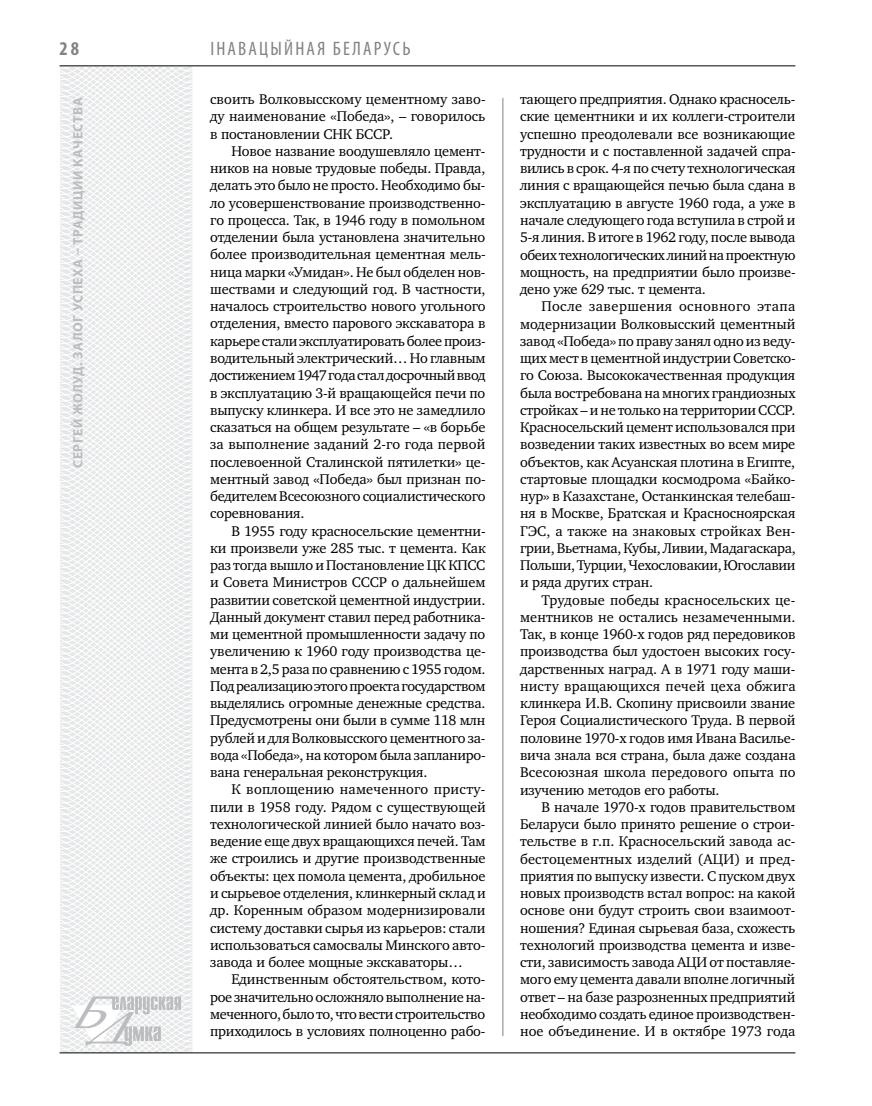
<style>
.page{position:relative;width:872px;height:1106px;background:#fff}
.page>*{position:absolute;margin:0;border:0;box-sizing:border-box;transform-origin:0 0}
.t1{font:condensed 19.5px "Myriad Pro";letter-spacing:.11em;color:#808285}
.t2{font:700 condensed 19.5px "Myriad Pro";color:#808285}
.t3{font:14.4px/17.2px "Charter C";letter-spacing:-.015em;color:#000;text-align:justify}
.t4{font:700 13.5px "Myriad Pro";letter-spacing:.04em;color:#bcbdc0}
</style>
<div class="page">
<svg style="left:59px;top:65px;width:192px;height:989px"></svg>
<hr style="left:502px;top:98px;width:1px;height:938px;background:#808285">
<hr style="left:60px;top:1052px;width:735px;height:1px;background:#000">
<svg style="left:71px;top:996px;width:110px;height:53px"></svg>
<hr style="left:60px;top:65px;width:735px;height:1px;background:#000">
<h1 class="t2" style="left:60px;top:37px;width:21px">28</h1>
<p class="t4" style="left:69px;top:468px;width:372px;rotate:-90deg">Сергей Жолуд. Залог успеха – традиции качества</p>
<h1 class="t1" style="left:210px;top:37px;width:202px">інавацыйная беларусь</h1>
<p class="t3" style="left:210px;top:91px;width:277px">своить Волковысскому цементному заво&shy;ду наименование «Победа», – говорилось в постановлении СНК БССР.</p>
<p class="t3" style="left:210px;top:142px;width:277px;text-indent:21px">Новое название воодушевляло цемент&shy;ников на новые трудовые победы. Правда, делать это было не просто. Необходимо бы&shy;ло усовершенствование производственно&shy;го процесса. Так, в 1946 году в помольном отделении была установлена значительно более производительная цементная мель&shy;ница марки «Умидан». Не был обделен нов&shy;шествами и следующий год. В частности, началось строительство нового угольного отделения, вместо парового экскаватора в карьере стали эксплуатировать более произ&shy;водительный электрический… Но главным достижением 1947 года стал досрочный ввод в эксплуатацию 3-й вращающейся печи по выпуску клинкера. И все это не замедлило сказаться на общем результате – «в борьбе за выполнение заданий 2-го года первой послевоенной Сталинской пятилетки» це&shy;ментный завод «Победа» был признан по&shy;бедителем Всесоюзного социалистического соревнования.</p>
<p class="t3" style="left:210px;top:522px;width:277px;text-indent:21px">В 1955 году красносельские цементни&shy;ки произвели уже 285 тыс. т цемента. Как раз тогда вышло и Постановление ЦК КПСС и Совета Министров СССР о дальнейшем развитии советской цементной индустрии.<br>Данный документ ставил перед работника&shy;ми цементной промышленности задачу по увеличению к 1960 году производства це&shy;мента в 2,5 раза по сравнению с 1955 годом.<br>Под реализацию этого проекта государством выделялись огромные денежные средства.<br>Предусмотрены они были в сумме 118 млн рублей и для Волковысского цементного за&shy;вода «Победа», на котором была запланиро&shy;вана генеральная реконструкция.</p>
<p class="t3" style="left:210px;top:781px;width:277px;text-indent:21px">К воплощению намеченного присту&shy;пили в 1958 году. Рядом с существующей технологической линией было начато воз&shy;ведение еще двух вращающихся печей. Там же строились и другие производственные объекты: цех помола цемента, дробильное и сырьевое отделения, клинкерный склад и др. Коренным образом модернизировали систему доставки сырья из карьеров: стали использоваться cамосвалы Минского авто&shy;завода и более мощные экскаваторы…</p>
<p class="t3" style="left:210px;top:971px;width:277px;text-indent:21px">Единственным обстоятельством, кото&shy;рое значительно осложняло выполнение на&shy;меченного, было то, что вести строительство приходилось в условиях полноценно рабо-</p>
<p class="t3" style="left:520px;top:91px;width:277px">тающего предприятия. Однако красносель&shy;ские цементники и их коллеги-строители успешно преодолевали все возникающие трудности и с поставленной задачей спра&shy;вились в срок. 4-я по счету технологическая линия с вращающейся печью была сдана в эксплуатацию в августе 1960 года, а уже в начале следующего года вступила в строй и 5-я линия. В итоге в 1962 году, после вывода обеих технологических линий на проектную мощность, на предприятии было произве&shy;дено уже 629 тыс. т цемента.</p>
<p class="t3" style="left:520px;top:298px;width:277px;text-indent:21px">После завершения основного этапа модернизации Волковысский цементный завод «Победа» по праву занял одно из веду&shy;щих мест в цементной индустрии Советско&shy;го Союза. Высококачественная продукция была востребована на многих грандиозных стройках – и не только на территории СССР.<br>Красносельский цемент использовался при возведении таких известных во всем мире объектов, как Асуанская плотина в Египте, стартовые площадки космодрома «Байко&shy;нур» в Казахстане, Останкинская телебаш&shy;ня в Москве, Братская и Красносноярская ГЭС, а также на знаковых стройках Вен&shy;грии, Вьетнама, Кубы, Ливии, Мадагаскара, Польши, Турции, Чехословакии, Югославии и ряда других стран.</p>
<p class="t3" style="left:520px;top:591px;width:277px;text-indent:21px">Трудовые победы красносельских це&shy;ментников не остались незамеченными.<br>Так, в конце 1960-х годов ряд передовиков производства был удостоен высоких госу&shy;дарственных наград. А в 1971 году маши&shy;нисту вращающихся печей цеха обжига клинкера И.В. Скопину присвоили звание Героя Социалистического Труда. В первой половине 1970-х годов имя Ивана Василье&shy;вича знала вся страна, была даже создана Всесоюзная школа передового опыта по изучению методов его работы.</p>
<p class="t3" style="left:520px;top:798px;width:277px;text-indent:21px">В начале 1970-х годов правительством Беларуси было принято решение о строи&shy;тельстве в г.п. Красносельский завода ас&shy;бестоцементных изделий (АЦИ) и пред&shy;приятия по выпуску извести. С пуском двух новых производств встал вопрос: на какой основе они будут строить свои взаимоот&shy;ношения? Единая сырьевая база, схожесть технологий производства цемента и изве&shy;сти, зависимость завода АЦИ от поставляе&shy;мого ему цемента давали вполне логичный ответ – на базе разрозненных предприятий необходимо создать единое производствен&shy;ное объединение. И в октябре 1973 года</p>
</div>
